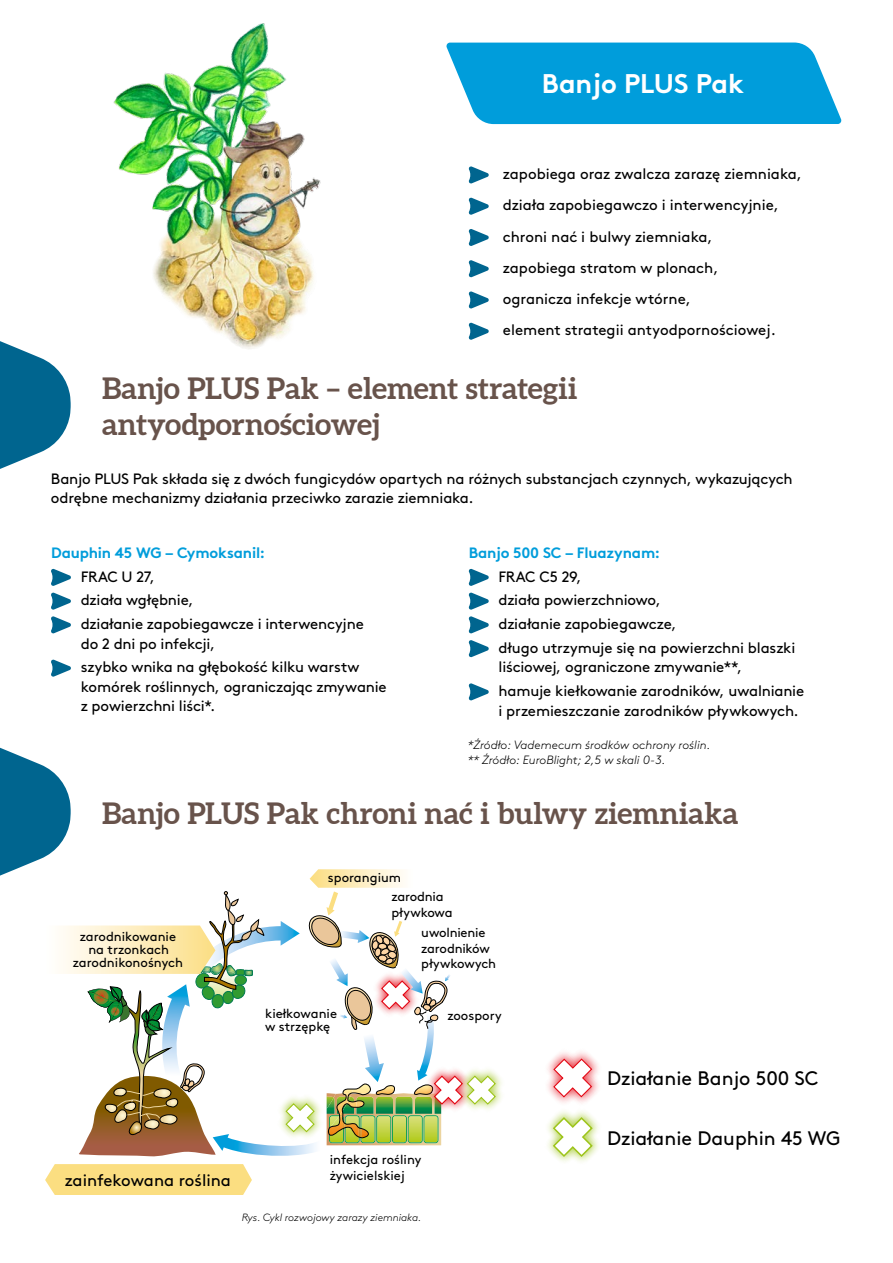
<style>
.page{position:relative;width:893px;height:1263px;background:#fff}
.page>*{position:absolute;margin:0;border:0;box-sizing:border-box;transform-origin:0 0}
.t1{font:700 30px/36px "Aleo";color:#68534b}
.t2{font:700 27px "Brown Pro";color:#fff}
.t3{font:19.5px "Brown Pro";color:#000}
.t4{font:16.65px "Brown Pro";color:#000}
.t5{font:15px/23.7px "Brown Pro";letter-spacing:-.01em;color:#000}
.t6{font:700 15px "Brown Pro";letter-spacing:-.01em;color:#009ddb}
.t7{font:13.05px/15.6px "Brown Pro";color:#000}
.t8{font:13.05px/15.6px "Brown Pro";letter-spacing:-.02em;color:#000}
.t9{font:italic 300 12px/14.4px "Brown Pro";color:#000}
.t10{font:italic 300 10.5px "Brown Pro";color:#000}
</style>
<div class="page">
<svg style="left:469px;top:166px;width:20px;height:18px"></svg>
<svg style="left:469px;top:197px;width:20px;height:18px"></svg>
<svg style="left:469px;top:229px;width:20px;height:17px"></svg>
<svg style="left:469px;top:260px;width:20px;height:17px"></svg>
<svg style="left:469px;top:291px;width:20px;height:18px"></svg>
<svg style="left:469px;top:323px;width:20px;height:17px"></svg>
<svg style="left:446px;top:43px;width:396px;height:81px"></svg>
<svg style="left:0;top:341px;width:71px;height:128px"></svg>
<svg style="left:51px;top:569px;width:20px;height:17px"></svg>
<svg style="left:51px;top:592px;width:20px;height:18px"></svg>
<svg style="left:51px;top:616px;width:20px;height:18px"></svg>
<svg style="left:51px;top:659px;width:20px;height:18px"></svg>
<svg style="left:469px;top:569px;width:20px;height:17px"></svg>
<svg style="left:469px;top:592px;width:20px;height:18px"></svg>
<svg style="left:469px;top:616px;width:20px;height:18px"></svg>
<svg style="left:469px;top:640px;width:20px;height:17px"></svg>
<svg style="left:469px;top:683px;width:20px;height:18px"></svg>
<svg style="left:547px;top:1051px;width:52px;height:111px"></svg>
<svg style="left:0;top:747px;width:502px;height:448px"></svg>
<img style="left:113px;top:23px;width:208px;height:326px">
<h2 class="t2" style="left:542px;top:62px;width:204px">Banjo PLUS Pak</h2>
<p class="t5" style="left:503px;top:157px;width:301px;line-height:31.2px">zapobiega oraz zwalcza zarazę ziemniaka, działa zapobiegawczo i interwencyjnie, chroni nać i bulwy ziemniaka,<br>zapobiega stratom w plonach,<br>ogranicza infekcje wtórne,<br>element strategii antyodpornościowej.</p>
<h1 class="t1" style="left:102px;top:371px;width:477px">Banjo PLUS Pak – element strategii antyodpornościowej</h1>
<p class="t5" style="left:51px;top:468px;width:743px;line-height:19.5px">Banjo PLUS Pak składa się z dwóch fungicydów opartych na różnych substancjach czynnych, wykazujących odrębne mechanizmy działania przeciwko zarazie ziemniaka.</p>
<p class="t6" style="left:51px;top:540px;width:216px">Dauphin 45 WG – Cymoksanil:</p>
<p class="t5" style="left:81px;top:563px;width:285px">FRAC U 27,<br>działa wgłębnie,<br>działanie zapobiegawcze i interwencyjne</p>
<p class="t5" style="left:81px;top:630px;width:280px">do 2 dni po infekcji,<br>szybko wnika na głębokość kilku warstw</p>
<p class="t5" style="left:81px;top:676px;width:307px;line-height:19.5px">komórek roślinnych, ograniczając zmywanie z powierzchni liści*.</p>
<p class="t6" style="left:469px;top:540px;width:193px">Banjo 500 SC – Fluazynam:</p>
<p class="t5" style="left:499px;top:563px;width:298px">FRAC C5 29,<br>działa powierzchniowo,<br>działanie zapobiegawcze,<br>długo utrzymuje się na powierzchni blaszki</p>
<p class="t5" style="left:499px;top:654px;width:307px">liściowej, ograniczone zmywanie**,<br>hamuje kiełkowanie zarodników, uwalnianie</p>
<p class="t5" style="left:499px;top:697px;width:302px">i przemieszczanie zarodników pływkowych.</p>
<p class="t9" style="left:468px;top:737px;width:244px">*Źródło: Vademecum środków ochrony roślin. ** Źródło: EuroBlight; 2,5 w skali 0-3.</p>
<h1 class="t1" style="left:102px;top:796px;width:638px">Banjo PLUS Pak chroni nać i bulwy ziemniaka</h1>
<p class="t7" style="left:73px;top:929px;width:112px;line-height:13px;text-align:center">zarodnikowanie na trzonkach zarodnikonośnych</p>
<p class="t7" style="left:328px;top:868px;width:75px">sporangium</p>
<p class="t7" style="left:265px;top:1005px;width:74px;line-height:14px">kiełkowanie w strzępkę</p>
<p class="t7" style="left:392px;top:888px;width:63px">zarodnia pływkowa</p>
<p class="t8" style="left:421px;top:923px;width:76px">uwolnienie zarodników pływkowych</p>
<p class="t7" style="left:447px;top:1007px;width:56px">zoospory</p>
<p class="t4" style="left:65px;top:1167px;width:168px">zainfekowana roślina</p>
<p class="t7" style="left:330px;top:1151px;width:93px">infekcja rośliny żywicielskiej</p>
<p class="t10" style="left:242px;top:1210px;width:181px">Rys. Cykl rozwojowy zarazy ziemniaka.</p>
<h3 class="t3" style="left:607px;top:1064px;width:213px">Działanie Banjo 500 SC</h3>
<h3 class="t3" style="left:607px;top:1123px;width:235px">Działanie Dauphin 45 WG</h3>
</div>
